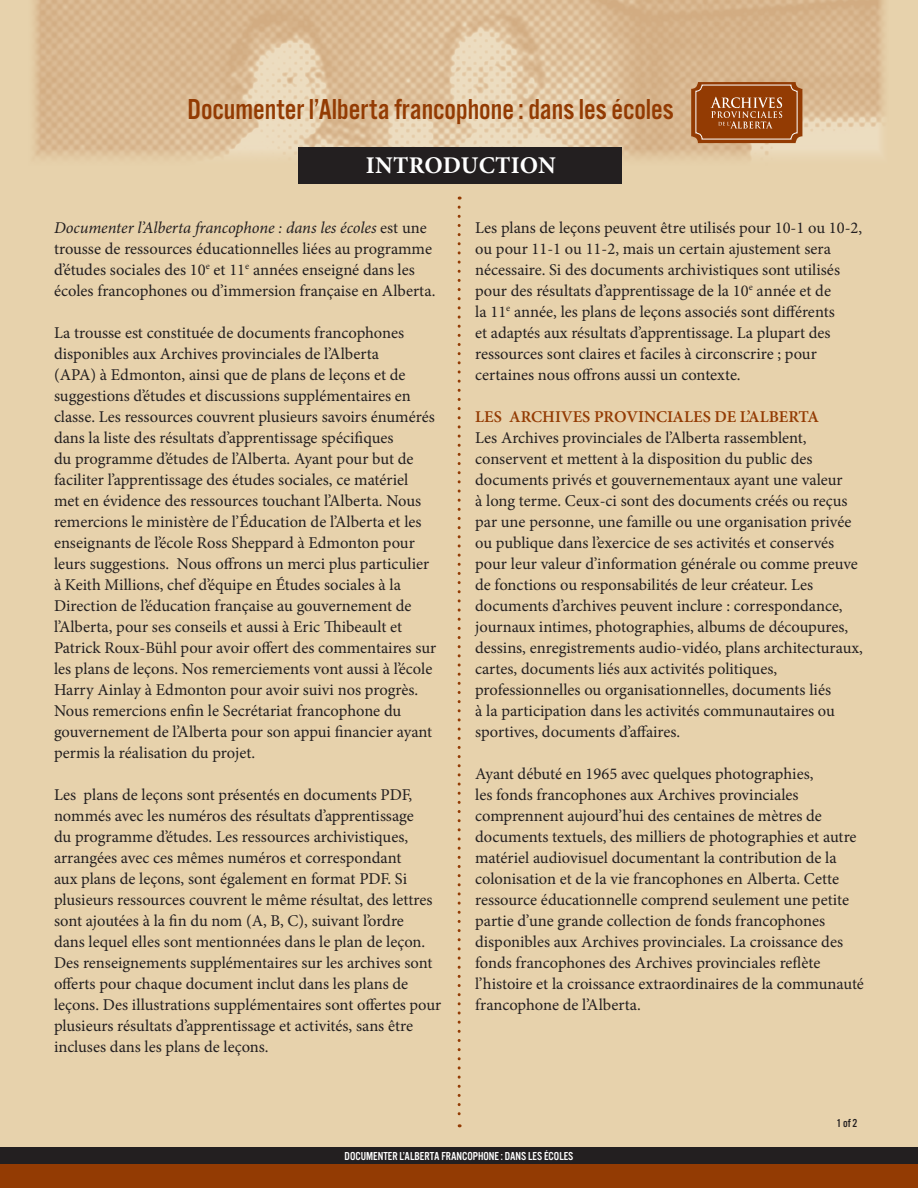
<style>
.page{position:relative;width:918px;height:1188px;background:#e7d2ac}
.page>*{position:absolute;margin:0;border:0;box-sizing:border-box;transform-origin:0 0}
.t1{font:30px "Alternate Got No 3 D";color:#933b03}
.t2{font:700 24px "Minion Pro";letter-spacing:.01em;color:#fff}
.t3{font:16.5px/21px "Minion Pro";color:#231f20}
.t4{font:600 16.5px "Minion Pro";color:#933b03}
.t5{font:12px "Alternate Got No 3 D";color:#fff}
.t6{font:12px "Alternate Got No 3 D";color:#231f20}
.s1{font-style:italic}
</style>
<div class="page">
<div style="left:0;top:1161px;width:918px;height:27px;background:#933b03"></div>
<div style="left:0;top:1148px;width:918px;height:16px;background:#231f20"></div>
<img style="left:33px;top:0;width:851px;height:168px">
<div style="left:691px;top:82px;width:111px;height:61px;background:#933b03;border-radius:7px"></div>
<div style="left:696px;top:85px;width:101px;height:54px;border:1px solid #fff;border-radius:6px"></div>
<svg style="left:710px;top:97px;width:72px;height:31px"></svg>
<svg style="left:458px;top:207px;width:3px;height:920px"></svg>
<div style="left:299px;top:147px;width:323px;height:37px;background:#231f20"></div>
<h1 class="t1" style="left:188px;top:94px;width:488px">Documenter l’Alberta francophone : dans les écoles</h1>
<h2 class="t2" style="left:366px;top:149px;width:192px">INTRODUCTION</h2>
<p class="t3" style="left:54px;top:217px;width:383px"><span class="s1">Documenter l’Alberta francophone : dans les écoles</span> est une trousse de ressources éducationnelles liées au programme d’études sociales des 10<sup>e</sup> et 11<sup>e</sup> années enseigné dans les écoles francophones ou d’immersion française en Alberta.</p>
<p class="t3" style="left:54px;top:322px;width:384px">La trousse est constituée de documents francophones disponibles aux Archives provinciales de l’Alberta<br>(APA) à Edmonton, ainsi que de plans de leçons et de suggestions d’études et discussions supplémentaires en classe. Les ressources couvrent plusieurs savoirs énumérés dans la liste des résultats d’apprentissage spécifiques<br>du programme d’études de l’Alberta. Ayant pour but de faciliter l’apprentissage des études sociales, ce matériel met en évidence des ressources touchant l’Alberta. Nous remercions le ministère de l’Éducation de l’Alberta et les enseignants de l’école Ross Sheppard à Edmonton pour leurs suggestions. Nous offrons un merci plus particulier à Keith Millions, chef d’équipe en Études sociales à la Direction de l’éducation française au gouvernement de l’Alberta, pour ses conseils et aussi à Eric Thibeault et Patrick Roux-Bühl pour avoir offert des commentaires sur les plans de leçons. Nos remerciements vont aussi à l’école Harry Ainlay à Edmonton pour avoir suivi nos progrès.<br>Nous remercions enfin le Secrétariat francophone du gouvernement de l’Alberta pour son appui financier ayant permis la réalisation du projet.</p>
<p class="t3" style="left:54px;top:784px;width:389px">Les plans de leçons sont présentés en documents PDF, nommés avec les numéros des résultats d’apprentissage<br>du programme d’études. Les ressources archivistiques, arrangées avec ces mêmes numéros et correspondant<br>aux plans de leçons, sont également en format PDF. Si plusieurs ressources couvrent le même résultat, des lettres sont ajoutées à la fin du nom (A, B, C), suivant l’ordre<br>dans lequel elles sont mentionnées dans le plan de leçon.<br>Des renseignements supplémentaires sur les archives sont offerts pour chaque document inclut dans les plans de leçons. Des illustrations supplémentaires sont offertes pour plusieurs résultats d’apprentissage et activités, sans être incluses dans les plans de leçons.</p>
<p class="t3" style="left:475px;top:217px;width:389px">Les plans de leçons peuvent être utilisés pour 10-1 ou 10-2, ou pour 11-1 ou 11-2, mais un certain ajustement sera nécessaire. Si des documents archivistiques sont utilisés pour des résultats d’apprentissage de la 10<sup>e</sup> année et de<br>la 11<sup>e</sup> année, les plans de leçons associés sont différents<br>et adaptés aux résultats d’apprentissage. La plupart des ressources sont claires et faciles à circonscrire ; pour certaines nous offrons aussi un contexte.</p>
<p class="t4" style="left:475px;top:405px;width:345px">LES ARCHIVES PROVINCIALES DE L’ALBERTA</p>
<p class="t3" style="left:475px;top:427px;width:389px">Les Archives provinciales de l’Alberta rassemblent, conservent et mettent à la disposition du public des documents privés et gouvernementaux ayant une valeur<br>à long terme. Ceux-ci sont des documents créés ou reçus par une personne, une famille ou une organisation privée ou publique dans l’exercice de ses activités et conservés pour leur valeur d’information générale ou comme preuve de fonctions ou responsabilités de leur créateur. Les documents d’archives peuvent inclure : correspondance, journaux intimes, photographies, albums de découpures, dessins, enregistrements audio-vidéo, plans architecturaux, cartes, documents liés aux activités politiques, professionnelles ou organisationnelles, documents liés<br>à la participation dans les activités communautaires ou sportives, documents d’affaires.</p>
<p class="t3" style="left:475px;top:763px;width:390px">Ayant débuté en 1965 avec quelques photographies,<br>les fonds francophones aux Archives provinciales comprennent aujourd’hui des centaines de mètres de documents textuels, des milliers de photographies et autre matériel audiovisuel documentant la contribution de la colonisation et de la vie francophones en Alberta. Cette ressource éducationnelle comprend seulement une petite partie d’une grande collection de fonds francophones disponibles aux Archives provinciales. La croissance des fonds francophones des Archives provinciales reflète l’histoire et la croissance extraordinaires de la communauté francophone de l’Alberta.</p>
<p class="t6" style="left:836px;top:1117px;width:23px">1 of 2</p>
<p class="t5" style="left:345px;top:1150px;width:230px">DOCUMENTER L’ALBERTA FRANCOPHONE : DANS LES ÉCOLES</p>
</div>
